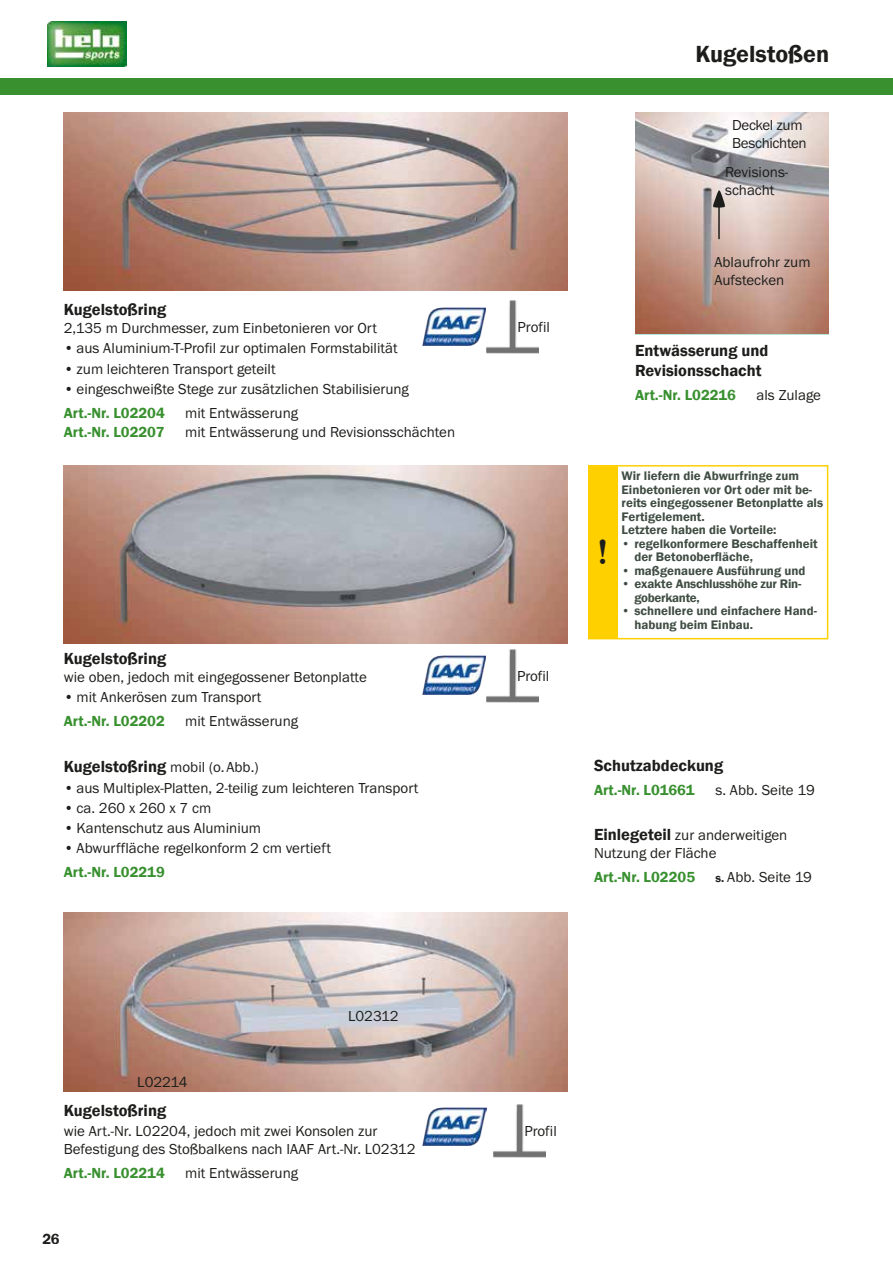
<style>
.page{position:relative;width:893px;height:1263px;background:#fff}
.page>*{position:absolute;margin:0;border:0;box-sizing:border-box;transform-origin:0 0}
.t1{font:37.5px "Bell MT Bold";color:#1d1d1b}
.t2{font:600 24px "Franklin Gothic";color:#1d1d1b}
.t3{font:600 16.5px/19.5px "Franklin Gothic";color:#1d1d1b}
.t4{font:15px/18px "Franklin Gothic Itc T";color:#1d1d1b}
.t5{font:600 15px "Franklin Gothic";color:#38902f}
.t6{font:15px/18px "Franklin Gothic Itc T";letter-spacing:-.02em;color:#1d1d1b}
.t7{font:600 15px "Franklin Gothic";color:#1d1d1b}
.t8{font:600 12.75px/13.5px "Franklin Gothic";color:#404d43}
.t9{font:600 12.75px/13.5px "Franklin Gothic";letter-spacing:-.02em;color:#404d43}
.s1{font-family:"Franklin Gothic Itc T";font-weight:400;font-size:15px}
.s2{font-family:"Franklin Gothic";font-weight:600;font-size:16.5px}
.s3{font-family:"Franklin Gothic";font-weight:600;font-size:12px}
</style>
<div class="page">
<div style="left:0;top:78px;width:893px;height:16px;background:#38902f"></div>
<img style="left:48px;top:22px;width:78px;height:45px">
<img style="left:64px;top:913px;width:503px;height:178px">
<img style="left:64px;top:465px;width:503px;height:179px">
<img style="left:64px;top:112px;width:503px;height:179px">
<img style="left:422px;top:1107px;width:65px;height:39px">
<img style="left:422px;top:656px;width:64px;height:38px">
<img style="left:422px;top:307px;width:64px;height:39px">
<img style="left:635px;top:113px;width:193px;height:220px">
<hr style="left:718px;top:207px;width:2px;height:32px;background:#1d1d1b">
<svg style="left:713px;top:189px;width:13px;height:20px"></svg>
<img style="left:486px;top:649px;width:52px;height:53px">
<img style="left:487px;top:300px;width:52px;height:53px">
<img style="left:494px;top:1104px;width:52px;height:53px">
<div style="left:588px;top:465px;width:240px;height:174px;border:2px solid #ffd000"></div>
<div style="left:588px;top:465px;width:29px;height:174px;background:#ffd000"></div>
<p class="t3" style="left:64px;top:300px;width:104px">Kugelstoßring</p>
<p class="t4" style="left:64px;top:319px;width:315px">2,135 m Durchmesser, zum Einbetonieren vor Ort</p>
<p class="t4" style="left:64px;top:339px;width:335px">• aus Aluminium-T-Profil zur optimalen Formstabilität</p>
<p class="t4" style="left:64px;top:359px;width:213px">• zum leichteren Transport geteilt</p>
<p class="t4" style="left:64px;top:379px;width:347px">• eingeschweißte Stege zur zusätzlichen Stabilisierung</p>
<p class="t5" style="left:64px;top:403px;width:103px">Art.-Nr. L02204</p>
<p class="t4" style="left:185px;top:403px;width:114px">mit Entwässerung</p>
<p class="t5" style="left:64px;top:423px;width:102px">Art.-Nr. L02207</p>
<p class="t4" style="left:185px;top:423px;width:271px">mit Entwässerung und Revisionsschächten</p>
<p class="t3" style="left:64px;top:649px;width:104px">Kugelstoßring</p>
<p class="t4" style="left:64px;top:668px;width:304px">wie oben, jedoch mit eingegossener Betonplatte</p>
<p class="t4" style="left:64px;top:688px;width:199px">• mit Ankerösen zum Transport</p>
<p class="t5" style="left:64px;top:712px;width:103px">Art.-Nr. L02202</p>
<p class="t4" style="left:185px;top:712px;width:114px">mit Entwässerung</p>
<p class="t3" style="left:64px;top:757px;width:196px">Kugelstoßring <span class="s1">mobil (o.Abb.)</span></p>
<p class="t4" style="left:64px;top:778px;width:356px">• aus Multiplex-Platten, 2-teilig zum leichteren Transport</p>
<p class="t4" style="left:64px;top:798px;width:149px">• ca. 260 x 260 x 7 cm</p>
<p class="t4" style="left:64px;top:818px;width:199px">• Kantenschutz aus Aluminium</p>
<p class="t4" style="left:64px;top:839px;width:269px">• Abwurffläche regelkonform 2 cm vertieft</p>
<p class="t5" style="left:64px;top:863px;width:103px">Art.-Nr. L02219</p>
<p class="t4" style="left:137px;top:1072px;width:52px">L02214</p>
<p class="t4" style="left:348px;top:1006px;width:52px">L02312</p>
<p class="t3" style="left:64px;top:1101px;width:104px">Kugelstoßring</p>
<p class="t4" style="left:64px;top:1121px;width:353px">wie Art.-Nr. L02204, jedoch mit zwei Konsolen zur<br>Befestigung des Stoßbalkens nach IAAF Art.-Nr. L02312</p>
<p class="t5" style="left:64px;top:1163px;width:103px">Art.-Nr. L02214</p>
<p class="t4" style="left:185px;top:1163px;width:114px">mit Entwässerung</p>
<p class="t7" style="left:43px;top:1229px;width:18px">26</p>
<p class="t4" style="left:518px;top:318px;width:34px">Profil</p>
<p class="t4" style="left:517px;top:666px;width:34px">Profil</p>
<h2 class="t2" style="left:695px;top:39px;width:135px">Kugelstoßen</h2>
<p class="t6" style="left:732px;top:116px;width:76px">Deckel zum<br>Beschichten</p>
<p class="t4" style="left:725px;top:163px;width:65px">Revisions&shy;schacht</p>
<p class="t4" style="left:714px;top:252px;width:98px">Ablaufrohr zum<br>Aufstecken</p>
<p class="t3" style="left:635px;top:341px;width:135px">Entwässerung und<br>Revisionsschacht</p>
<p class="t5" style="left:635px;top:385px;width:102px">Art.-Nr. L02216</p>
<p class="t4" style="left:757px;top:385px;width:66px">als Zulage</p>
<h1 class="t1" style="left:598px;top:530px;width:12px">!</h1>
<p class="t8" style="left:622px;top:469px;width:203px">Wir liefern die Abwurfringe zum<br>Einbetonieren vor Ort oder mit be&shy;reits eingegossener Betonplatte als<br>Fertigelement.<br>Letztere haben die Vorteile:</p>
<p class="t8" style="left:634px;top:537px;width:185px;text-indent:-13px">• regelkonformere Beschaffenheit der Betonoberfläche,</p>
<p class="t8" style="left:622px;top:564px;width:185px">• maßgenauere Ausführung und</p>
<p class="t9" style="left:634px;top:577px;width:168px;text-indent:-13px">• exakte Anschlusshöhe zur Rin&shy;goberkante,</p>
<p class="t8" style="left:634px;top:604px;width:184px;text-indent:-13px">• schnellere und einfachere Hand&shy;habung beim Einbau.</p>
<p class="t3" style="left:594px;top:755px;width:131px">Schutzabdeckung</p>
<p class="t5" style="left:594px;top:780px;width:102px">Art.-Nr. L01661</p>
<p class="t4" style="left:715px;top:780px;width:101px">s. Abb. Seite 19</p>
<p class="t4" style="left:594px;top:825px;width:195px"><span class="s2">Einlegeteil</span> zur anderweitigen<br>Nutzung der Fläche</p>
<p class="t5" style="left:594px;top:867px;width:103px">Art.-Nr. L02205</p>
<p class="t4" style="left:715px;top:867px;width:98px"><span class="s3">s.</span> Abb. Seite 19</p>
<p class="t4" style="left:524px;top:1122px;width:34px">Profil</p>
</div>
